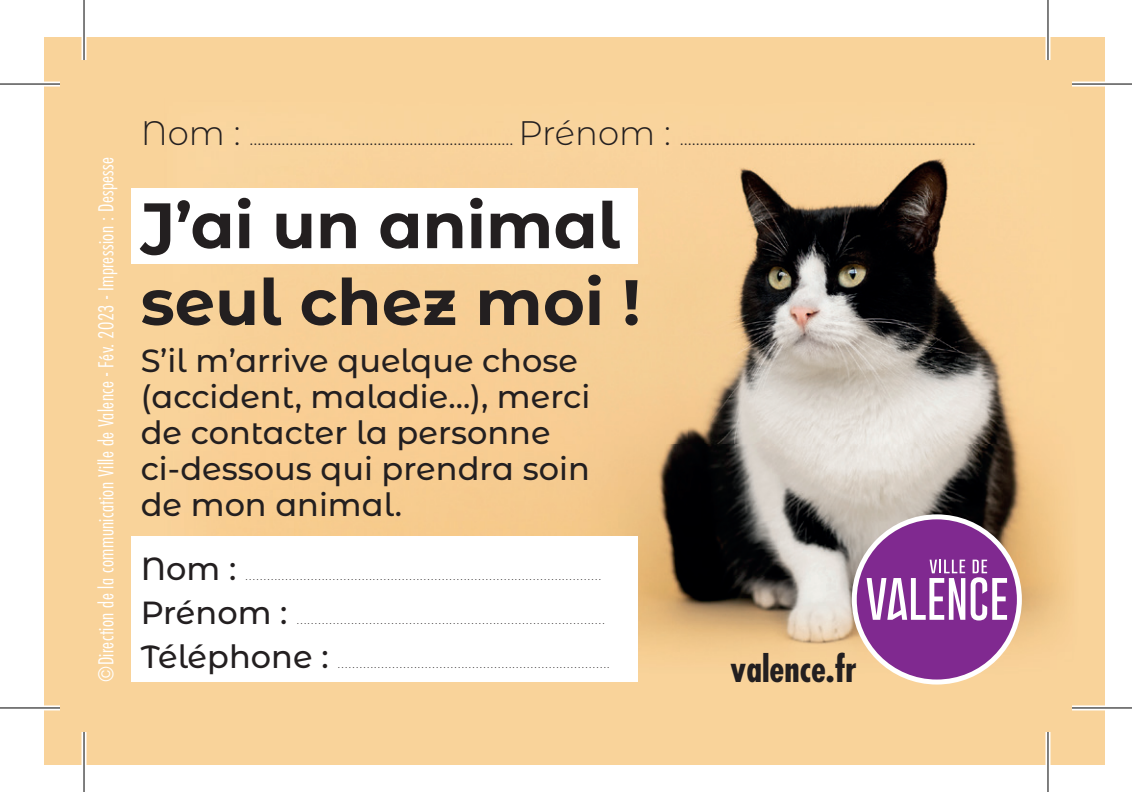
<style>
.page{position:relative;width:1132px;height:792px;background:#fff}
.page>*{position:absolute;margin:0;border:0;box-sizing:border-box;transform-origin:0 0}
.t1{font:700 64px/76.8px "Montserrat Alternates";color:#231f20}
.t2{font:700 condensed 36px "Futura";color:#231f20}
.t3{font:500 32px/36px "Montserrat Alternates";color:#231f20}
.t4{font:100 20px "Montserrat Alternates";color:#231f20}
.t5{font:300 20px "Montserrat Alternates";color:#231f20}
.t6{font:300 condensed 20px "Futura";letter-spacing:.02em;color:#fff}
.s1{font-size:34px}
.s2{font-weight:500;font-size:32px}
</style>
<div class="page">
<div style="left:44px;top:37px;width:1060px;height:727px;background:#f9d39a"></div>
<img style="left:165px;top:159px;width:901px;height:494px">
<svg style="left:852px;top:514px;width:170px;height:170px;background:#a76da2"></svg>
<div style="left:131px;top:188px;width:507px;height:75px;background:#fff"></div>
<div style="left:131px;top:536px;width:507px;height:145px;background:#fff"></div>
<div style="left:0;top:82px;width:60px;height:5px;background:#fff"></div>
<div style="left:1072px;top:82px;width:60px;height:5px;background:#fff"></div>
<svg style="left:0;top:705px;width:60px;height:5px"></svg>
<svg style="left:1072px;top:705px;width:60px;height:5px"></svg>
<hr style="left:82px;top:0;width:4px;height:60px;background:#fff">
<hr style="left:82px;top:732px;width:4px;height:60px;background:#fff">
<svg style="left:1045px;top:0;width:5px;height:60px"></svg>
<svg style="left:1045px;top:732px;width:5px;height:60px"></svg>
<hr style="left:0;top:83px;width:60px;height:2px;background:#000">
<hr style="left:1072px;top:83px;width:60px;height:2px;background:#000">
<hr style="left:0;top:707px;width:60px;height:1px;background:#000">
<hr style="left:1072px;top:707px;width:60px;height:1px;background:#000">
<hr style="left:83px;top:0;width:2px;height:60px;background:#000">
<hr style="left:83px;top:732px;width:2px;height:60px;background:#000">
<hr style="left:1047px;top:0;width:1px;height:60px;background:#000">
<hr style="left:1047px;top:732px;width:1px;height:60px;background:#000">
<p class="t6" style="left:94px;top:681px;width:526px;rotate:-90deg">©Direction de la communication Ville de Valence - Fév. 2023 - Impression : Despesse</p>
<p class="t5" style="left:141px;top:125px;width:836px"><span class="s1">Nom :</span> .................................................................. <span class="s1">Prénom :</span> ..........................................................................</p>
<h1 class="t1" style="left:141px;top:184px;width:501px">J’ai un animal seul chez moi !</h1>
<h3 class="t3" style="left:141px;top:342px;width:451px">S’il m’arrive quelque chose (accident, maladie...), merci de contacter la personne ci-dessous qui prendra soin de mon animal.</h3>
<p class="t4" style="left:141px;top:560px;width:462px"><span class="s2">Nom :</span> ..................................................................................................</p>
<p class="t4" style="left:141px;top:604px;width:466px"><span class="s2">Prénom :</span> .....................................................................................</p>
<p class="t4" style="left:141px;top:648px;width:471px"><span class="s2">Téléphone :</span> ...........................................................................</p>
<h2 class="t2" style="left:730px;top:645px;width:128px">valence.fr</h2>
</div>
